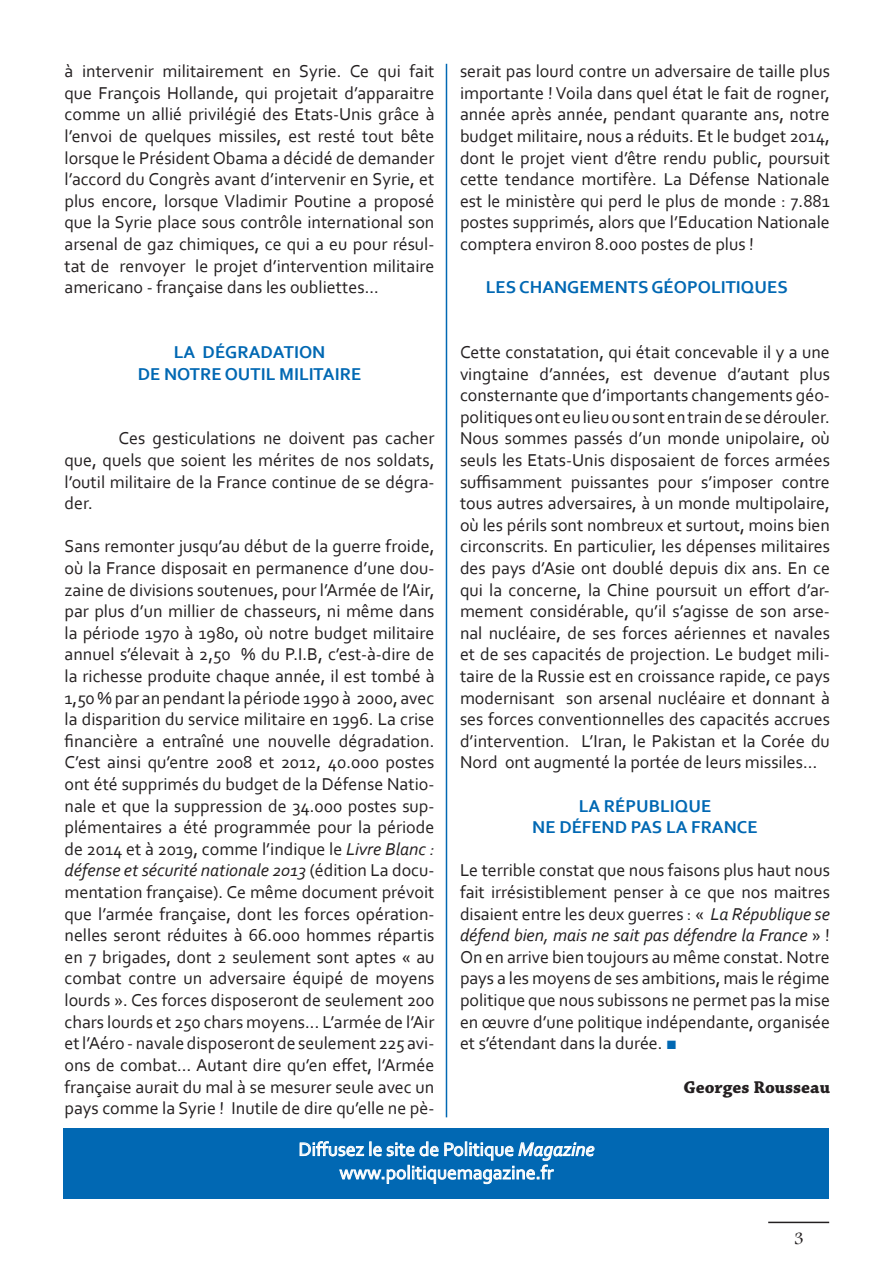
<style>
.page{position:relative;width:893px;height:1263px;background:#fff}
.page>*{position:absolute;margin:0;border:0;box-sizing:border-box;transform-origin:0 0}
.t1{font:19.5px "Corbel";color:#fff}
.t2{font:18px/21.6px "Corbel";color:#231f20;text-align:justify}
.t3{font:700 18px "Corbel";color:#0168b3}
.t4{font:700 18px "Chaparral Pro";color:#231f20}
.t5{font:18px "Footlight MT Light";color:#231f20}
.s1{font-style:italic}
.s2{font-family:"Times New Roman";font-weight:700;color:#0168b3}
</style>
<div class="page">
<svg style="left:768px;top:1221px;width:62px;height:1px"></svg>
<hr style="left:768px;top:1222px;width:61px;height:1px;background:#231f20">
<hr style="left:446px;top:64px;width:1px;height:1053px;background:#0168b3">
<div style="left:64px;top:1128px;width:765px;height:71px;background:#0168b3"></div>
<svg style="left:299px;top:1141px;width:296px;height:43px"></svg>
<p class="t2" style="left:65px;top:60px;width:371px">à intervenir militairement en Syrie. Ce qui fait que François Hollande, qui projetait d’apparaitre comme un allié privilégié des Etats-Unis grâce à l’envoi de quelques missiles, est resté tout bête lorsque le Président Obama a décidé de demander l’accord du Congrès avant d’intervenir en Syrie, et plus encore, lorsque Vladimir Poutine a proposé que la Syrie place sous contrôle international son arsenal de gaz chimiques, ce qui a eu pour résul&shy;tat de renvoyer le projet d’intervention militaire americano - française dans les oubliettes...</p>
<p class="t3" style="left:174px;top:341px;width:153px">LA DÉGRADATION</p>
<p class="t3" style="left:138px;top:362px;width:225px">DE NOTRE OUTIL MILITAIRE</p>
<p class="t2" style="left:65px;top:427px;width:371px;text-indent:54px">Ces gesticulations ne doivent pas cacher que, quels que soient les mérites de nos soldats, l’outil militaire de la France continue de se dégra&shy;der.</p>
<p class="t2" style="left:65px;top:535px;width:371px">Sans remonter jusqu’au début de la guerre froide, où la France disposait en permanence d’une dou&shy;zaine de divisions soutenues, pour l’Armée de l’Air, par plus d’un millier de chasseurs, ni même dans la période 1970 à 1980, où notre budget militaire annuel s’élevait à 2,50 % du P.I.B, c’est-à-dire de la richesse produite chaque année, il est tombé à 1,50 % par an pendant la période 1990 à 2000, avec la disparition du service militaire en 1996. La crise financière a entraîné une nouvelle dégradation.<br>C’est ainsi qu’entre 2008 et 2012, 40.000 postes ont été supprimés du budget de la Défense Natio&shy;nale et que la suppression de 34.000 postes sup&shy;plémentaires a été programmée pour la période de 2014 et à 2019, comme l’indique le <span class="s1">Livre Blanc : défense et sécurité nationale 2013</span> (édition La docu&shy;mentation française). Ce même document prévoit que l’armée française, dont les forces opération&shy;nelles seront réduites à 66.000 hommes répartis en 7 brigades, dont 2 seulement sont aptes « au combat contre un adversaire équipé de moyens lourds ». Ces forces disposeront de seulement 200 chars lourds et 250 chars moyens... L’armée de l’Air et l’Aéro - navale disposeront de seulement 225 avi&shy;ons de combat… Autant dire qu’en effet, l’Armée française aurait du mal à se mesurer seule avec un pays comme la Syrie ! Inutile de dire qu’elle ne pè-</p>
<p class="t2" style="left:460px;top:60px;width:371px">serait pas lourd contre un adversaire de taille plus importante ! Voila dans quel état le fait de rogner, année après année, pendant quarante ans, notre budget militaire, nous a réduits. Et le budget 2014, dont le projet vient d’être rendu public, poursuit cette tendance mortifère. La Défense Nationale est le ministère qui perd le plus de monde : 7.881 postes supprimés, alors que l’Education Nationale comptera environ 8.000 postes de plus !</p>
<p class="t3" style="left:486px;top:276px;width:303px">LES CHANGEMENTS GÉOPOLITIQUES</p>
<p class="t2" style="left:460px;top:341px;width:371px">Cette constatation, qui était concevable il y a une vingtaine d’années, est devenue d’autant plus consternante que d’importants changements géo&shy;politiques ont eu lieu ou sont en train de se dérouler.<br>Nous sommes passés d’un monde unipolaire, où seuls les Etats-Unis disposaient de forces armées suffisamment puissantes pour s’imposer contre tous autres adversaires, à un monde multipolaire, où les périls sont nombreux et surtout, moins bien circonscrits. En particulier, les dépenses militaires des pays d’Asie ont doublé depuis dix ans. En ce qui la concerne, la Chine poursuit un effort d’ar&shy;mement considérable, qu’il s’agisse de son arse&shy;nal nucléaire, de ses forces aériennes et navales et de ses capacités de projection. Le budget mili&shy;taire de la Russie est en croissance rapide, ce pays modernisant son arsenal nucléaire et donnant à ses forces conventionnelles des capacités accrues d’intervention. L’Iran, le Pakistan et la Corée du Nord ont augmenté la portée de leurs missiles…</p>
<p class="t3" style="left:579px;top:794px;width:134px">LA RÉPUBLIQUE</p>
<p class="t3" style="left:532px;top:816px;width:227px">NE DÉFEND PAS LA FRANCE</p>
<p class="t2" style="left:460px;top:859px;width:371px">Le terrible constat que nous faisons plus haut nous fait irrésistiblement penser à ce que nos maitres disaient entre les deux guerres : « <span class="s1">La République se défend bien, mais ne sait pas défendre la France</span> » !<br>On en arrive bien toujours au même constat. Notre pays a les moyens de ses ambitions, mais le régime politique que nous subissons ne permet pas la mise en œuvre d’une politique indépendante, organisée et s’étendant dans la durée. <span class="s2">■</span></p>
<p class="t4" style="left:683px;top:1076px;width:148px">Georges Rousseau</p>
<p class="t1" style="left:299px;top:1137px;width:297px">Diffusez le site de Politique <span class="s1">Magazine</span></p>
<p class="t1" style="left:339px;top:1160px;width:215px">www.politiquemagazine.fr</p>
<p class="t5" style="left:794px;top:1227px;width:11px">3</p>
</div>
